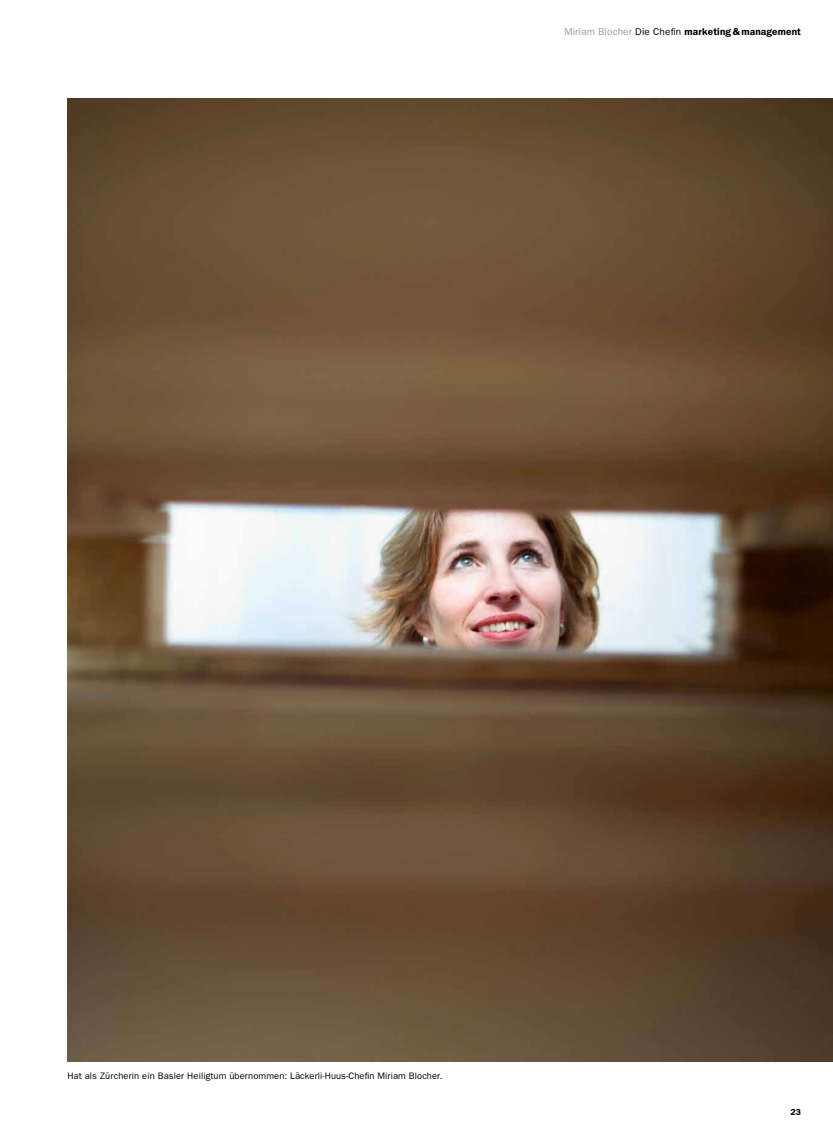
<style>
.page{position:relative;width:833px;height:1134px;background:#fff}
.page>*{position:absolute;margin:0;border:0;box-sizing:border-box;transform-origin:0 0}
.t1{font:600 10px "Franklin Gothic";letter-spacing:.015em;color:#000}
.t2{font:9.38px "Franklin Gothic";letter-spacing:.01em;color:#000}
.t3{font:600 8.75px "Franklin Gothic";color:#000}
.s1{font-weight:400;color:#9d9d8d}
.s2{font-weight:400}
</style>
<div class="page">
<img style="left:67px;top:99px;width:766px;height:962px">
<p class="t1" style="left:564px;top:25px;width:238px"><span class="s1">Miriam Blocher</span> <span class="s2">Die Chefin</span> marketing &amp; management</p>
<p class="t2" style="left:67px;top:1071px;width:377px">Hat als Zürcherin ein Basler Heiligtum übernommen: Läckerli-Huus-Chefin Miriam Blocher.</p>
<p class="t3" style="left:790px;top:1106px;width:12px">23</p>
</div>
